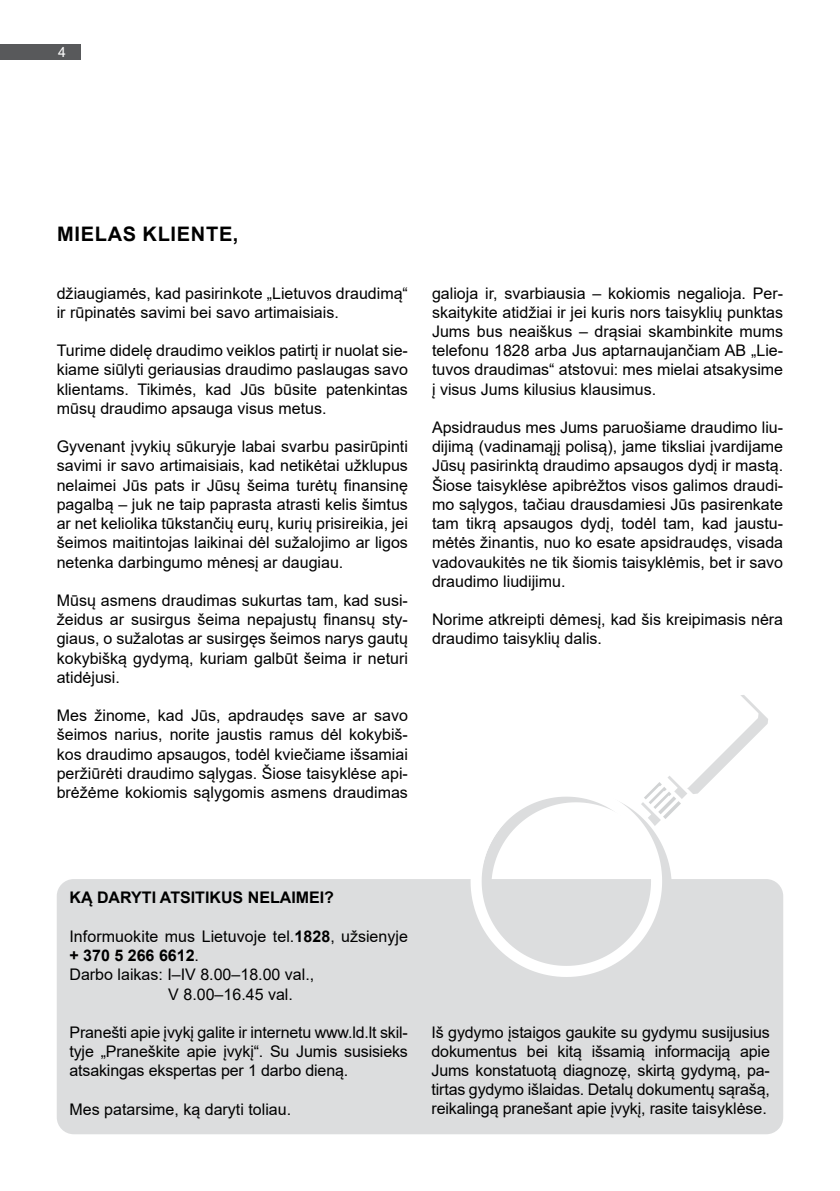
<style>
.page{position:relative;width:840px;height:1191px;background:#fff}
.page>*{position:absolute;margin:0;border:0;box-sizing:border-box;transform-origin:0 0}
.t1{font:700 20px "Arial";letter-spacing:.035em;color:#000}
.t2{font:16px/19.2px "Arial";color:#000;text-align:justify}
.t3{font:700 16px "Arial";color:#000}
.t4{font:14px "Arial";color:#fff}
.s1{font-weight:700}
.s2{font-weight:400}
</style>
<div class="page">
<div style="left:0;top:44px;width:80px;height:16px;background:#58595b"></div>
<div style="left:57px;top:879px;width:725px;height:255px;background:#dcddde;border-radius:17px"></div>
<svg style="left:470px;top:695px;width:288px;height:282px"></svg>
<svg style="left:634px;top:776px;width:46px;height:43px"></svg>
<p class="t4" style="left:58px;top:43px;width:9px">4</p>
<p class="t1" style="left:57px;top:220px;width:182px">MIELAS KLIENTE,</p>
<p class="t2" style="left:57px;top:283px;width:352px">džiaugiamės, kad pasirinkote „Lietuvos draudimą“ ir rūpinatės savimi bei savo artimaisiais.</p>
<p class="t2" style="left:57px;top:341px;width:352px">Turime didelę draudimo veiklos patirtį ir nuolat sie&shy;kiame siūlyti geriausias draudimo paslaugas savo klientams. Tikimės, kad Jūs būsite patenkintas mūsų draudimo apsauga visus metus.</p>
<p class="t2" style="left:57px;top:437px;width:352px">Gyvenant įvykių sūkuryje labai svarbu pasirūpinti savimi ir savo artimaisiais, kad netikėtai užklupus nelaimei Jūs pats ir Jūsų šeima turėtų finansinę pagalbą – juk ne taip paprasta atrasti kelis šimtus ar net keliolika tūkstančių eurų, kurių prisireikia, jei šeimos maitintojas laikinai dėl sužalojimo ar ligos netenka darbingumo mėnesį ar daugiau.</p>
<p class="t2" style="left:57px;top:590px;width:352px">Mūsų asmens draudimas sukurtas tam, kad susi&shy;žeidus ar susirgus šeima nepajustų finansų sty&shy;giaus, o sužalotas ar susirgęs šeimos narys gautų kokybišką gydymą, kuriam galbūt šeima ir neturi atidėjusi.</p>
<p class="t2" style="left:57px;top:706px;width:352px">Mes žinome, kad Jūs, apdraudęs save ar savo šeimos narius, norite jaustis ramus dėl kokybiš&shy;kos draudimo apsaugos, todėl kviečiame išsamiai peržiūrėti draudimo sąlygas. Šiose taisyklėse api&shy;brėžėme kokiomis sąlygomis asmens draudimas</p>
<p class="t2" style="left:432px;top:283px;width:352px">galioja ir, svarbiausia – kokiomis negalioja. Per&shy;skaitykite atidžiai ir jei kuris nors taisyklių punktas Jums bus neaiškus – drąsiai skambinkite mums telefonu 1828 arba Jus aptarnaujančiam AB „Lie&shy;tuvos draudimas“ atstovui: mes mielai atsakysime į visus Jums kilusius klausimus.</p>
<p class="t2" style="left:432px;top:418px;width:352px">Apsidraudus mes Jums paruošiame draudimo liu&shy;dijimą (vadinamąjį polisą), jame tiksliai įvardijame Jūsų pasirinktą draudimo apsaugos dydį ir mastą.<br>Šiose taisyklėse apibrėžtos visos galimos draudi&shy;mo sąlygos, tačiau drausdamiesi Jūs pasirenkate tam tikrą apsaugos dydį, todėl tam, kad jaustu&shy;mėtės žinantis, nuo ko esate apsidraudęs, visada vadovaukitės ne tik šiomis taisyklėmis, bet ir savo draudimo liudijimu.</p>
<p class="t2" style="left:432px;top:610px;width:352px">Norime atkreipti dėmesį, kad šis kreipimasis nėra draudimo taisyklių dalis.</p>
<p class="t3" style="left:69px;top:886px;width:266px">KĄ DARYTI ATSITIKUS NELAIMEI?</p>
<p class="t2" style="left:69px;top:926px;width:340px">Informuokite mus Lietuvoje tel.<span class="s1">1828</span>, užsienyje</p>
<p class="t3" style="left:69px;top:944px;width:131px">+ 370 5 266 6612<span class="s2">.</span></p>
<p class="t2" style="left:69px;top:965px;width:246px">Darbo laikas: I–IV 8.00–18.00 val.,</p>
<p class="t2" style="left:168px;top:984px;width:126px">V 8.00–16.45 val.</p>
<p class="t2" style="left:69px;top:1022px;width:340px">Pranešti apie įvykį galite ir internetu www.ld.lt skil&shy;tyje „Praneškite apie įvykį“. Su Jumis susisieks atsakingas ekspertas per 1 darbo dieną.</p>
<p class="t2" style="left:69px;top:1099px;width:223px">Mes patarsime, ką daryti toliau.</p>
<p class="t2" style="left:431px;top:1022px;width:340px">Iš gydymo įstaigos gaukite su gydymu susijusius dokumentus bei kitą išsamią informaciją apie Jums konstatuotą diagnozę, skirtą gydymą, pa&shy;tirtas gydymo išlaidas. Detalų dokumentų sąrašą, reikalingą pranešant apie įvykį, rasite taisyklėse.</p>
</div>
